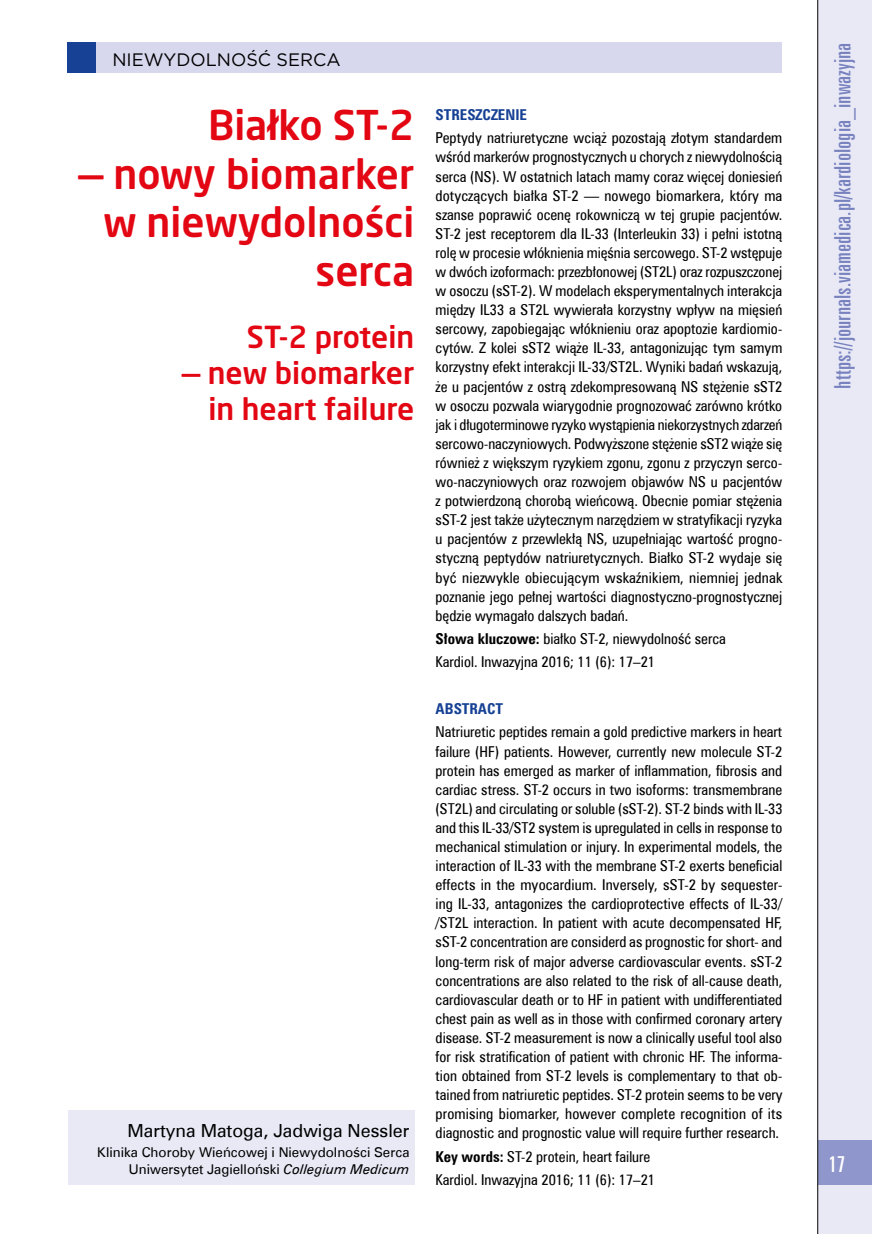
<style>
.page{position:relative;width:872px;height:1234px;background:#fff}
.page>*{position:absolute;margin:0;border:0;box-sizing:border-box;transform-origin:0 0}
.t1{font:500 40.5px/48.6px "Neo Sans Pro";color:#e30613;text-align:right}
.t2{font:500 30px/36px "Neo Sans Pro";color:#e30613;text-align:right}
.t3{font:22.5px "Zurich X Cn EU";color:#7882bf;scale:1.07 1}
.t4{font:22.5px "Zurich X Cn EU";color:#fff;scale:1.07 1}
.t5{font:18px "Zurich EU";color:#000}
.t6{font:18px "Gotham";color:#000}
.t7{font:15px/19px "Zurich Cn EU";color:#000;text-align:justify}
.t8{font:700 15px "Zurich Cn EU";color:#164194}
.t9{font:13.5px/16.5px "Zurich EU";color:#000;text-align:right}
.s1{font-style:italic}
.s2{font-weight:700}
</style>
<div class="page">
<div style="left:817px;top:0;width:55px;height:1233px;background:#e9e9f6"></div>
<div style="left:817px;top:1140px;width:55px;height:44px;background:#8f96cb"></div>
<hr style="left:817px;top:0;width:1px;height:1233px;background:#000">
<div style="left:68px;top:1110px;width:346px;height:74px;background:#e9e9f6"></div>
<div style="left:67px;top:43px;width:714px;height:30px;background:#d7d8ee"></div>
<div style="left:67px;top:43px;width:28px;height:30px;background:#164194"></div>
<p class="t6" style="left:112px;top:48px;width:230px">NIEWYDOLNOŚĆ SERCA</p>
<h1 class="t1" style="left:208px;top:100px;width:208px">Białko ST-2</h1>
<h1 class="t1" style="left:79px;top:149px;width:337px">— nowy biomarker w niewydolności serca</h1>
<h2 class="t2" style="left:247px;top:318px;width:169px">ST-2 protein</h2>
<h2 class="t2" style="left:182px;top:354px;width:233px">— new biomarker in heart failure</h2>
<p class="t5" style="left:127px;top:1119px;width:283px">Martyna Matoga, Jadwiga Nessler</p>
<p class="t9" style="left:97px;top:1143px;width:314px">Klinika Choroby Wieńcowej i Niewydolności Serca<br>Uniwersytet Jagielloński <span class="s1">Collegium Medicum</span></p>
<p class="t8" style="left:435px;top:105px;width:93px">STRESZCZENIE</p>
<p class="t7" style="left:435px;top:128px;width:348px">Peptydy natriuretyczne wciąż pozostają złotym standardem wśród markerów prognostycznych u chorych z niewydolnością serca (NS). W ostatnich latach mamy coraz więcej doniesień dotyczących białka ST-2 — nowego biomarkera, który ma szanse poprawić ocenę rokowniczą w tej grupie pacjentów.<br>ST-2 jest receptorem dla IL-33 (Interleukin 33) i pełni istotną rolę w procesie włóknienia mięśnia sercowego. ST-2 wstępuje w dwóch izoformach: przezbłonowej (ST2L) oraz rozpuszczonej w osoczu (sST-2). W modelach eksperymentalnych interakcja między IL33 a ST2L wywierała korzystny wpływ na mięsień sercowy, zapobiegając włóknieniu oraz apoptozie kardiomio&shy;cytów. Z kolei sST2 wiąże IL-33, antagonizując tym samym korzystny efekt interakcji IL-33/ST2L. Wyniki badań wskazują, że u pacjentów z ostrą zdekompresowaną NS stężenie sST2 w osoczu pozwala wiarygodnie prognozować zarówno krótko jak i długoterminowe ryzyko wystąpienia niekorzystnych zdarzeń sercowo-naczyniowych. Podwyższone stężenie sST2 wiąże się również z większym ryzykiem zgonu, zgonu z przyczyn serco&shy;wo-naczyniowych oraz rozwojem objawów NS u pacjentów z potwierdzoną chorobą wieńcową. Obecnie pomiar stężenia sST-2 jest także użytecznym narzędziem w stratyfikacji ryzyka u pacjentów z przewlekłą NS, uzupełniając wartość progno&shy;styczną peptydów natriuretycznych. Białko ST-2 wydaje się być niezwykle obiecującym wskaźnikiem, niemniej jednak poznanie jego pełnej wartości diagnostyczno-prognostycznej będzie wymagało dalszych badań.</p>
<p class="t7" style="left:435px;top:626px;width:292px;line-height:23.4px"><span class="s2">Słowa kluczowe:</span> białko ST-2, niewydolność serca<br>Kardiol. Inwazyjna 2016; 11 (6): 17–21</p>
<p class="t8" style="left:435px;top:699px;width:69px">ABSTRACT</p>
<p class="t7" style="left:435px;top:722px;width:348px">Natriuretic peptides remain a gold predictive markers in heart failure (HF) patients. However, currently new molecule ST-2 protein has emerged as marker of inflammation, fibrosis and cardiac stress. ST-2 occurs in two isoforms: transmembrane (ST2L) and circulating or soluble (sST-2). ST-2 binds with IL-33 and this IL-33/ST2 system is upregulated in cells in response to mechanical stimulation or injury. In experimental models, the interaction of IL-33 with the membrane ST-2 exerts beneficial effects in the myocardium. Inversely, sST-2 by sequester&shy;ing IL-33, antagonizes the cardioprotective effects of IL-33/ /ST2L interaction. In patient with acute decompensated HF, sST-2 concentration are considerd as prognostic for short- and long-term risk of major adverse cardiovascular events. sST-2 concentrations are also related to the risk of all-cause death, cardiovascular death or to HF in patient with undifferentiated chest pain as well as in those with confirmed coronary artery disease. ST-2 measurement is now a clinically useful tool also for risk stratification of patient with chronic HF. The informa&shy;tion obtained from ST-2 levels is complementary to that ob&shy;tained from natriuretic peptides. ST-2 protein seems to be very promising biomarker, however complete recognition of its diagnostic and prognostic value will require further research.</p>
<p class="t7" style="left:435px;top:1144px;width:221px;line-height:23.2px"><span class="s2">Key words:</span> ST-2 protein, heart failure<br>Kardiol. Inwazyjna 2016; 11 (6): 17–21</p>
<h3 class="t3" style="left:829px;top:388px;width:325px;rotate:-90deg">https://journals.viamedica.pl/kardiologia_inwazyjna</h3>
<h3 class="t4" style="left:828px;top:1150px;width:17px">17</h3>
</div>
